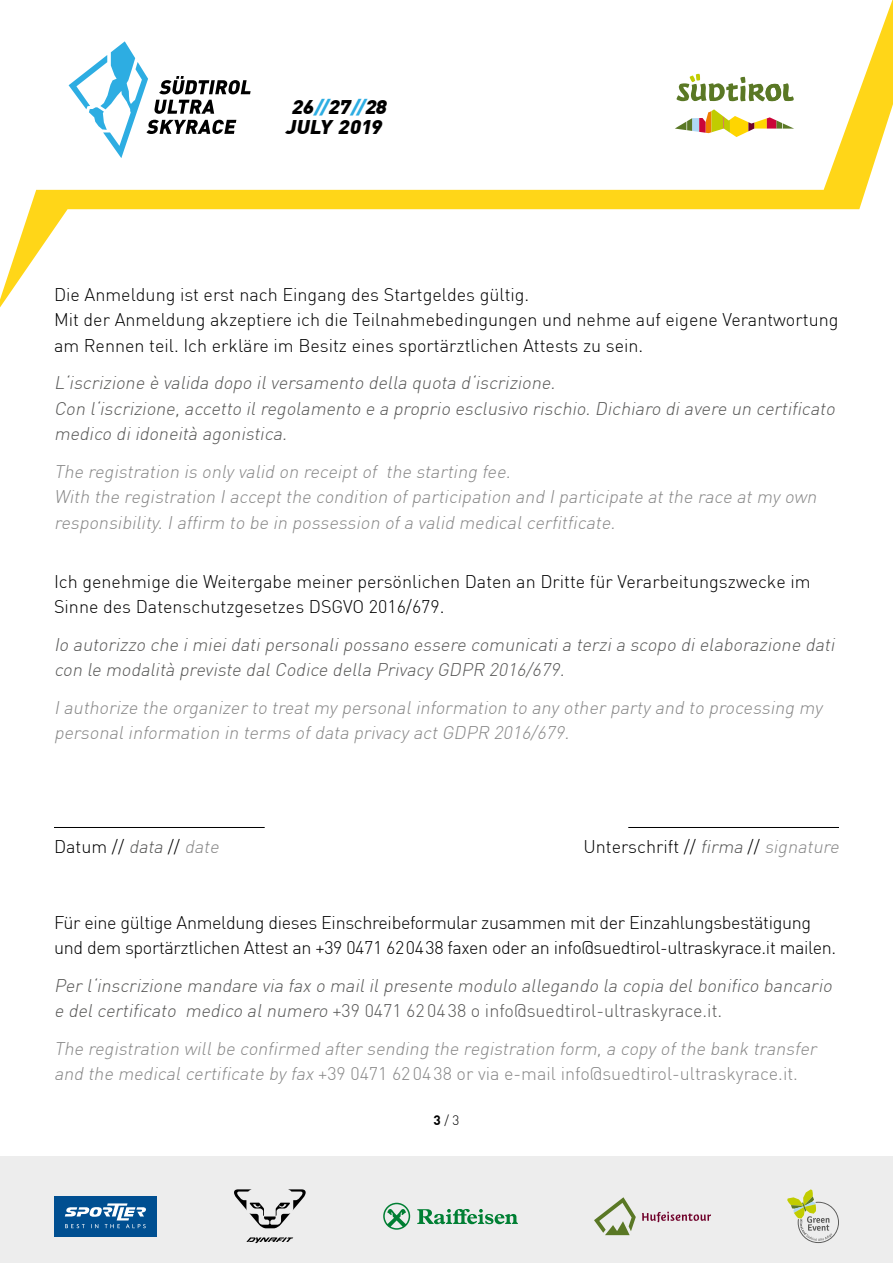
<style>
.page{position:relative;width:893px;height:1263px;background:#fff}
.page>*{position:absolute;margin:0;border:0;box-sizing:border-box;transform-origin:0 0}
.t1{font:italic 900 19.5px/20.4px "DIN Pro";color:#000;scale:1.04 1}
.t2{font:italic 300 18px/25.5px "DIN Pro";color:#878787}
.t3{font:italic 300 18px/25.5px "DIN Pro";color:#575756}
.t4{font:300 18px/25.5px "DIN Pro";color:#000}
.t5{font:300 18px/25.5px "DIN Pro";letter-spacing:-.02em;color:#000}
.t6{font:300 13.5px "DIN Pro";color:#000}
.s1{color:#2dade2}
.s2{font-style:italic;color:#575756}
.s3{font-style:italic;color:#878787}
.s4{font-style:normal}
.s5{font-weight:700}
</style>
<div class="page">
<svg style="left:0;top:0;width:893px;height:307px"></svg>
<svg style="left:675px;top:109px;width:119px;height:28px"></svg>
<svg style="left:676px;top:74px;width:117px;height:27px"></svg>
<svg style="left:69px;top:41px;width:182px;height:117px"></svg>
<div style="left:0;top:1157px;width:893px;height:106px;background:#ededed"></div>
<svg style="left:787px;top:1189px;width:52px;height:54px"></svg>
<svg style="left:642px;top:1211px;width:69px;height:11px"></svg>
<svg style="left:594px;top:1197px;width:42px;height:38px"></svg>
<svg style="left:417px;top:1209px;width:101px;height:15px"></svg>
<svg style="left:383px;top:1203px;width:27px;height:27px"></svg>
<div style="left:54px;top:1196px;width:102px;height:41px;background:#004f91"></div>
<svg style="left:65px;top:1203px;width:81px;height:25px"></svg>
<svg style="left:246px;top:1237px;width:47px;height:6px"></svg>
<svg style="left:234px;top:1189px;width:72px;height:39px"></svg>
<hr style="left:54px;top:827px;width:211px;height:1px;background:#000">
<hr style="left:628px;top:827px;width:211px;height:1px;background:#000">
<p class="t1" style="left:285px;top:96px;width:103px">26<span class="s1">//</span>27<span class="s1">//</span>28<br>JULY 2019</p>
<p class="t4" style="left:54px;top:281px;width:786px">Die Anmeldung ist erst nach Eingang des Startgeldes gültig.<br>Mit der Anmeldung akzeptiere ich die Teilnahmebedingungen und nehme auf eigene Verantwortung am Rennen teil. Ich erkläre im Besitz eines sportärztlichen Attests zu sein.</p>
<p class="t3" style="left:54px;top:370px;width:786px">L‘iscrizione è valida dopo ilversamento della quota d‘iscrizione.<br>Con l‘iscrizione,accetto ilregolamento e a proprio esclusivo rischio.Dichiaro diavere un certificato medico diidoneità agonistica.</p>
<p class="t2" style="left:54px;top:458px;width:768px">The registration is only valid on receiptof the starting fee.<br>With the registration Iacceptthe condition ofparticipation and Iparticipate atthe race atmy own responsibility.Iaffirm to be in possession ofa valid medicalcerfitficate.</p>
<p class="t4" style="left:54px;top:568px;width:758px">Ich genehmige die Weitergabe meiner persönlichen Daten an Dritte für Verarbeitungszwecke im<br>Sinne des Datenschutzgesetzes DSGVO 2016/679.</p>
<p class="t3" style="left:54px;top:631px;width:786px">Io autorizzo che imieidatipersonalipossano essere comunicatia terzia scopo dielaborazione dati con le modalità previste dalCodice della Privacy GDPR 2016/679.</p>
<p class="t2" style="left:54px;top:694px;width:774px">Iauthorize the organizer to treatmy personalinformation to any other party and to processing my personalinformation in terms ofdata privacy actGDPR 2016/679.</p>
<p class="t4" style="left:54px;top:833px;width:170px">Datum // <span class="s2">data</span>// <span class="s3">date</span></p>
<p class="t4" style="left:583px;top:833px;width:261px">Unterschrift // <span class="s2">firma</span>// <span class="s3">signature</span></p>
<p class="t5" style="left:54px;top:909px;width:784px">Für eine gültige Anmeldung dieses Einschreibeformular zusammen mit der Einzahlungsbestätigung und dem sportärztlichen Attest an +39 0471 620438 faxen oder an info@suedtirol-ultraskyrace.it mailen.</p>
<p class="t3" style="left:54px;top:972px;width:783px">Per l‘inscrizione mandare via fax o maililpresente modulo allegando la copia delbonifico bancario e delcertificato medico alnumero <span class="s4">+39 0471 620438 o info@suedtirol-ultraskyrace.it.</span></p>
<p class="t2" style="left:54px;top:1035px;width:768px">The registration willbe confirmed after sending the registration form,a copy ofthe bank transfer and the medicalcertificate by fax <span class="s4">+39 0471 620438 or via e-mail info@suedtirol-ultraskyrace.it.</span></p>
<p class="t6" style="left:434px;top:1112px;width:27px"><span class="s5">3</span> / 3</p>
</div>
